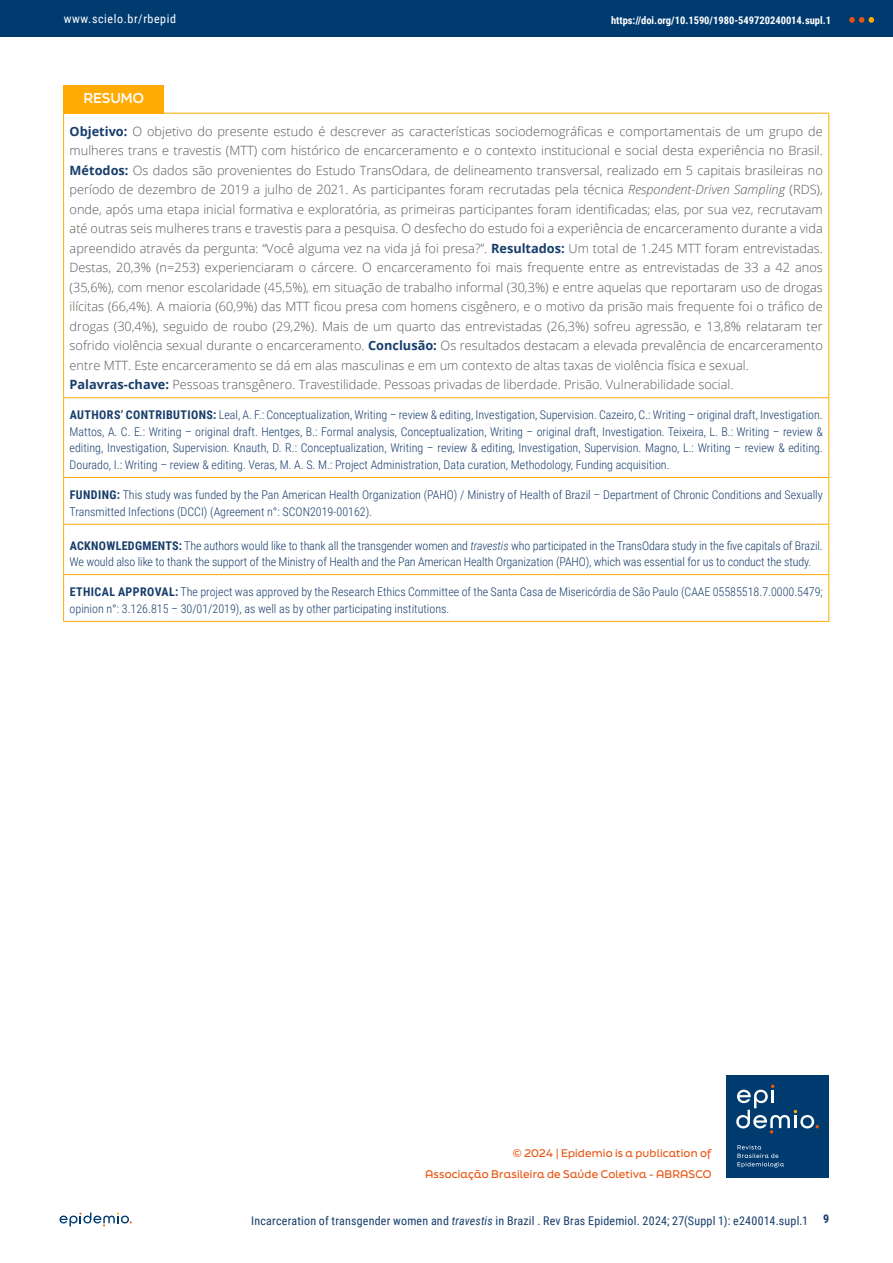
<style>
.page{position:relative;width:893px;height:1263px;background:#fff}
.page>*{position:absolute;margin:0;border:0;box-sizing:border-box;transform-origin:0 0}
.t1{font:700 13.5px "Final Six";letter-spacing:-.01em;color:#fff}
.t2{font:300 12.75px/19.5px "Open Sans";color:#575756}
.t3{font:300 12px/16.5px "Roboto Condensed";color:#173d6b}
.t4{font:12px "Roboto Condensed";letter-spacing:.015em;color:#173d6b}
.t5{font:12px "Roboto Condensed";letter-spacing:.05em;color:#fff}
.t6{font:700 12px "Roboto Condensed";color:#173d6b}
.t7{font:500 10.5px/21px "Final Six";letter-spacing:.015em;color:#e85412;text-align:right}
.t8{font:700 10.5px "Roboto Condensed";color:#fff}
.s1{font-weight:700;color:#173d6b}
.s2{font-style:italic}
.s3{font-weight:700}
</style>
<div class="page">
<div style="left:0;top:0;width:893px;height:36px;background:#003b70"></div>
<svg style="left:849px;top:17px;width:25px;height:6px"></svg>
<svg style="left:60px;top:1212px;width:72px;height:14px"></svg>
<div style="left:726px;top:1075px;width:103px;height:103px;background:#003b70"></div>
<svg style="left:737px;top:1145px;width:47px;height:22px"></svg>
<svg style="left:736px;top:1084px;width:83px;height:49px"></svg>
<div style="left:64px;top:85px;width:100px;height:28px;background:#ffab03"></div>
<hr style="left:828px;top:398px;width:1px;height:79px;background:#ffab03">
<hr style="left:828px;top:478px;width:1px;height:46px;background:#ffab03">
<hr style="left:828px;top:525px;width:1px;height:49px;background:#ffab03">
<hr style="left:828px;top:575px;width:1px;height:46px;background:#ffab03">
<hr style="left:63px;top:398px;width:1px;height:79px;background:#ffab03">
<hr style="left:63px;top:477px;width:101px;height:1px;background:#ffab03">
<hr style="left:164px;top:477px;width:665px;height:1px;background:#ffab03">
<hr style="left:63px;top:478px;width:1px;height:46px;background:#ffab03">
<hr style="left:63px;top:525px;width:1px;height:49px;background:#ffab03">
<hr style="left:63px;top:575px;width:1px;height:46px;background:#ffab03">
<hr style="left:63px;top:524px;width:101px;height:1px;background:#ffab03">
<hr style="left:164px;top:524px;width:665px;height:1px;background:#ffab03">
<hr style="left:63px;top:574px;width:101px;height:1px;background:#ffab03">
<hr style="left:164px;top:574px;width:665px;height:1px;background:#ffab03">
<hr style="left:63px;top:621px;width:101px;height:1px;background:#ffab03">
<hr style="left:164px;top:621px;width:665px;height:1px;background:#ffab03">
<hr style="left:63px;top:113px;width:101px;height:1px;background:#ffab03">
<hr style="left:63px;top:114px;width:1px;height:283px;background:#ffab03">
<hr style="left:164px;top:113px;width:665px;height:1px;background:#ffab03">
<hr style="left:828px;top:114px;width:1px;height:283px;background:#ffab03">
<hr style="left:63px;top:397px;width:101px;height:1px;background:#ffab03">
<hr style="left:164px;top:397px;width:665px;height:1px;background:#ffab03">
<p class="t5" style="left:64px;top:10px;width:114px">www.scielo.br/rbepid</p>
<p class="t8" style="left:611px;top:12px;width:222px">https://doi.org/10.1590/1980-549720240014.supl.1</p>
<p class="t1" style="left:83px;top:88px;width:62px">RESUMO</p>
<p class="t2" style="left:70px;top:121px;width:755px"><span class="s1">Objetivo:</span> O objetivo do presente estudo é descrever as características sociodemográficas e comportamentais de um grupo de mulheres trans e travestis (MTT) com histórico de encarceramento e o contexto institucional e social desta experiência no Brasil.<br><span class="s1">Métodos:</span> Os dados são provenientes do Estudo TransOdara, de delineamento transversal, realizado em 5 capitais brasileiras no período de dezembro de 2019 a julho de 2021. As participantes foram recrutadas pela técnica <span class="s2">Respondent-Driven Sampling</span> (RDS), onde, após uma etapa inicial formativa e exploratória, as primeiras participantes foram identificadas; elas, por sua vez, recrutavam até outras seis mulheres trans e travestis para a pesquisa. O desfecho do estudo foi a experiência de encarceramento durante a vida apreendido através da pergunta: “Você alguma vez na vida já foi presa?”. <span class="s1">Resultados:</span> Um total de 1.245 MTT foram entrevistadas.<br>Destas, 20,3% (n=253) experienciaram o cárcere. O encarceramento foi mais frequente entre as entrevistadas de 33 a 42 anos (35,6%), com menor escolaridade (45,5%), em situação de trabalho informal (30,3%) e entre aquelas que reportaram uso de drogas ilícitas (66,4%). A maioria (60,9%) das MTT ficou presa com homens cisgênero, e o motivo da prisão mais frequente foi o tráfico de drogas (30,4%), seguido de roubo (29,2%). Mais de um quarto das entrevistadas (26,3%) sofreu agressão, e 13,8% relataram ter sofrido violência sexual durante o encarceramento. <span class="s1">Conclusão:</span> Os resultados destacam a elevada prevalência de encarceramento entre MTT. Este encarceramento se dá em alas masculinas e em um contexto de altas taxas de violência física e sexual.<br><span class="s1">Palavras-chave:</span> Pessoas transgênero. Travestilidade. Pessoas privadas de liberdade. Prisão. Vulnerabilidade social.</p>
<p class="t3" style="left:70px;top:406px;width:755px;text-align:justify"><span class="s3">AUTHORS’ CONTRIBUTIONS:</span> Leal, A. F.: Conceptualization, Writing – review &amp; editing, Investigation, Supervision. Cazeiro, C.: Writing – original draft, Investigation.<br>Mattos, A. C. E.: Writing – original draft. Hentges, B.: Formal analysis, Conceptualization, Writing – original draft, Investigation. Teixeira, L. B.: Writing – review &amp; editing, Investigation, Supervision. Knauth, D. R.: Conceptualization, Writing – review &amp; editing, Investigation, Supervision. Magno, L.: Writing – review &amp; editing.<br>Dourado, I.: Writing – review &amp; editing. Veras, M. A. S. M.: Project Administration, Data curation, Methodology, Funding acquisition.</p>
<p class="t3" style="left:70px;top:486px;width:755px"><span class="s3">FUNDING:</span> This study was funded by the Pan American Health Organization (PAHO) / Ministry of Health of Brazil – Department of Chronic Conditions and Sexually<br>Transmitted Infections (DCCI) (Agreement n°: SCON2019-00162).</p>
<p class="t3" style="left:70px;top:537px;width:755px"><span class="s3">ACKNOWLEDGMENTS:</span> The authors would like to thank all the transgender women and <span class="s2">travestis</span> who participated in the TransOdara study in the five capitals of Brazil.<br>We would also like to thank the support of the Ministry of Health and the Pan American Health Organization (PAHO), which was essential for us to conduct the study.</p>
<p class="t3" style="left:70px;top:583px;width:755px"><span class="s3">ETHICAL APPROVAL:</span> The project was approved by the Research Ethics Committee of the Santa Casa de Misericórdia de São Paulo (CAAE 05585518.7.0000.5479; opinion n°: 3.126.815 – 30/01/2019), as well as by other participating institutions.</p>
<p class="t7" style="left:425px;top:1142px;width:288px">© 2024 | Epidemio is a publication of<br>Associação Brasileira de Saúde Coletiva - ABRASCO</p>
<p class="t4" style="left:251px;top:1212px;width:558px">Incarceration of transgender women and <span class="s2">travestis</span> in Brazil . Rev Bras Epidemiol. 2024; 27(Suppl 1): e240014.supl.1</p>
<p class="t6" style="left:823px;top:1211px;width:8px">9</p>
</div>
